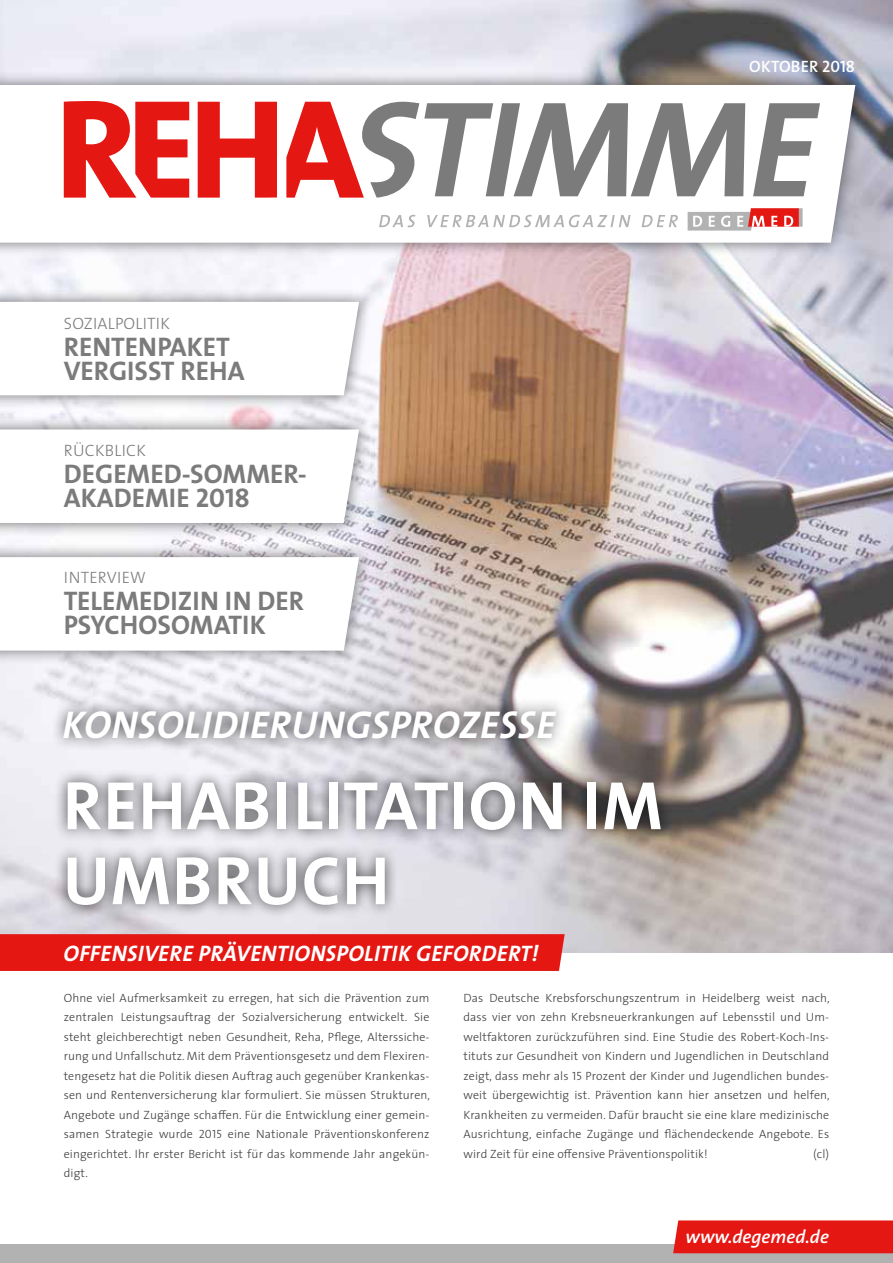
<style>
.page{position:relative;width:893px;height:1263px;background:#fff}
.page>*{position:absolute;margin:0;border:0;box-sizing:border-box;transform-origin:0 0}
.t1{font:700 69px/75px "The Sans";letter-spacing:.015em;color:#fff}
.t2{font:italic 700 39px "The Sans";letter-spacing:.015em;color:#fff}
.t3{font:27px/24px "The Sans Bold Caps";color:#7c7b7b}
.t4{font:italic 700 22.5px "The Sans";letter-spacing:.015em;color:#fff}
.t5{font:italic 600 18.6px "The Sans";color:#fff}
.t6{font:300 16.5px "The Sans";letter-spacing:.015em;color:#7c7b7b}
.t7{font:600 16.5px "The Sans";letter-spacing:.015em;color:#fff}
.t8{font:300 12px/19.5px "The Sans";letter-spacing:.01em;color:#3c3c3b;text-align:justify}
.s1{font-family:"The Sans Semi Bold Caps";font-weight:400}
.s2{font-family:"The Sans Light Caps";font-weight:400}
</style>
<div class="page">
<img style="left:0;top:0;width:893px;height:952px">
<div style="left:0;top:71px;width:869px;height:186px;background:#000;opacity:.55"></div>
<svg style="left:0;top:85px;width:855px;height:158px"></svg>
<svg style="left:64px;top:101px;width:213px;height:97px"></svg>
<svg style="left:286px;top:102px;width:534px;height:96px"></svg>
<div style="left:0;top:1244px;width:893px;height:19px;background:#b3b2b2"></div>
<svg style="left:799px;top:208px;width:4px;height:19px"></svg>
<svg style="left:688px;top:208px;width:111px;height:23px"></svg>
<svg style="left:379px;top:215px;width:299px;height:12px"></svg>
<div style="left:673px;top:1220px;width:220px;height:33px;background:#e41713"></div>
<div style="left:50px;top:697px;width:624px;height:222px;background:#000;opacity:.75"></div>
<div style="left:0;top:934px;width:565px;height:37px;background:#e41713"></div>
<div style="left:0;top:543px;width:372px;height:122px;background:#000;opacity:.55"></div>
<svg style="left:0;top:557px;width:359px;height:94px"></svg>
<div style="left:0;top:415px;width:372px;height:122px;background:#000;opacity:.55"></div>
<svg style="left:0;top:429px;width:359px;height:94px"></svg>
<div style="left:0;top:288px;width:372px;height:122px;background:#000;opacity:.55"></div>
<svg style="left:0;top:302px;width:359px;height:93px"></svg>
<h3 class="t7" style="left:749px;top:53px;width:107px">OKTOBER <span class="s1">2018</span></h3>
<h3 class="t6" style="left:64px;top:310px;width:108px">SOZIALPOLITIK</h3>
<h3 class="t3" style="left:64px;top:334px;width:182px">RENTENPAKET<br>VERGISST REHA</h3>
<h3 class="t6" style="left:64px;top:437px;width:84px">RÜCKBLICK</h3>
<h3 class="t3" style="left:64px;top:461px;width:242px">DEGEMED-SOMMER-<br>AKADEMIE 2018</h3>
<h3 class="t6" style="left:64px;top:564px;width:84px">INTERVIEW</h3>
<h3 class="t3" style="left:64px;top:588px;width:242px">TELEMEDIZIN IN DER<br>PSYCHOSOMATIK</h3>
<h2 class="t2" style="left:63px;top:692px;width:494px">KONSOLIDIERUNGSPROZESSE</h2>
<h1 class="t1" style="left:63px;top:766px;width:601px">REHABILITATION IM<br>UMBRUCH</h1>
<h3 class="t4" style="left:64px;top:934px;width:476px">OFFENSIVERE PRÄVENTIONSPOLITIK GEFORDERT!</h3>
<p class="t8" style="left:64px;top:987px;width:368px">Ohne viel Aufmerksamkeit zu erregen, hat sich die Prävention zum zentralen Leistungsauftrag der Sozialversicherung entwickelt. Sie steht gleichberechtigt neben Gesundheit, Reha, Pflege, Alterssiche&shy;rung und Unfallschutz. Mit dem Präventionsgesetz und dem Flexiren&shy;tengesetz hat die Politik diesen Auftrag auch gegenüber Krankenkas&shy;sen und Rentenversicherung klar formuliert. Sie müssen Strukturen, Angebote und Zugänge schaffen. Für die Entwicklung einer gemein&shy;samen Strategie wurde <span class="s2">2015</span> eine Nationale Präventionskonferenz eingerichtet. Ihr erster Bericht ist für das kommende Jahr angekün&shy;digt.</p>
<p class="t8" style="left:463px;top:987px;width:368px">Das Deutsche Krebsforschungszentrum in Heidelberg weist nach, dass vier von zehn Krebsneuerkrankungen auf Lebensstil und Um&shy;weltfaktoren zurückzuführen sind. Eine Studie des Robert-Koch-Ins&shy;tituts zur Gesundheit von Kindern und Jugendlichen in Deutschland zeigt, dass mehr als <span class="s2">15</span> Prozent der Kinder und Jugendlichen bundes&shy;weit übergewichtig ist. Prävention kann hier ansetzen und helfen, Krankheiten zu vermeiden. Dafür braucht sie eine klare medizinische Ausrichtung, einfache Zugänge und flächendeckende Angebote. Es wird Zeit für eine offensive Präventionspolitik!</p>
<p class="t8" style="left:813px;top:1143px;width:17px">(cl)</p>
<h3 class="t5" style="left:685px;top:1221px;width:145px">www.degemed.de</h3>
</div>
